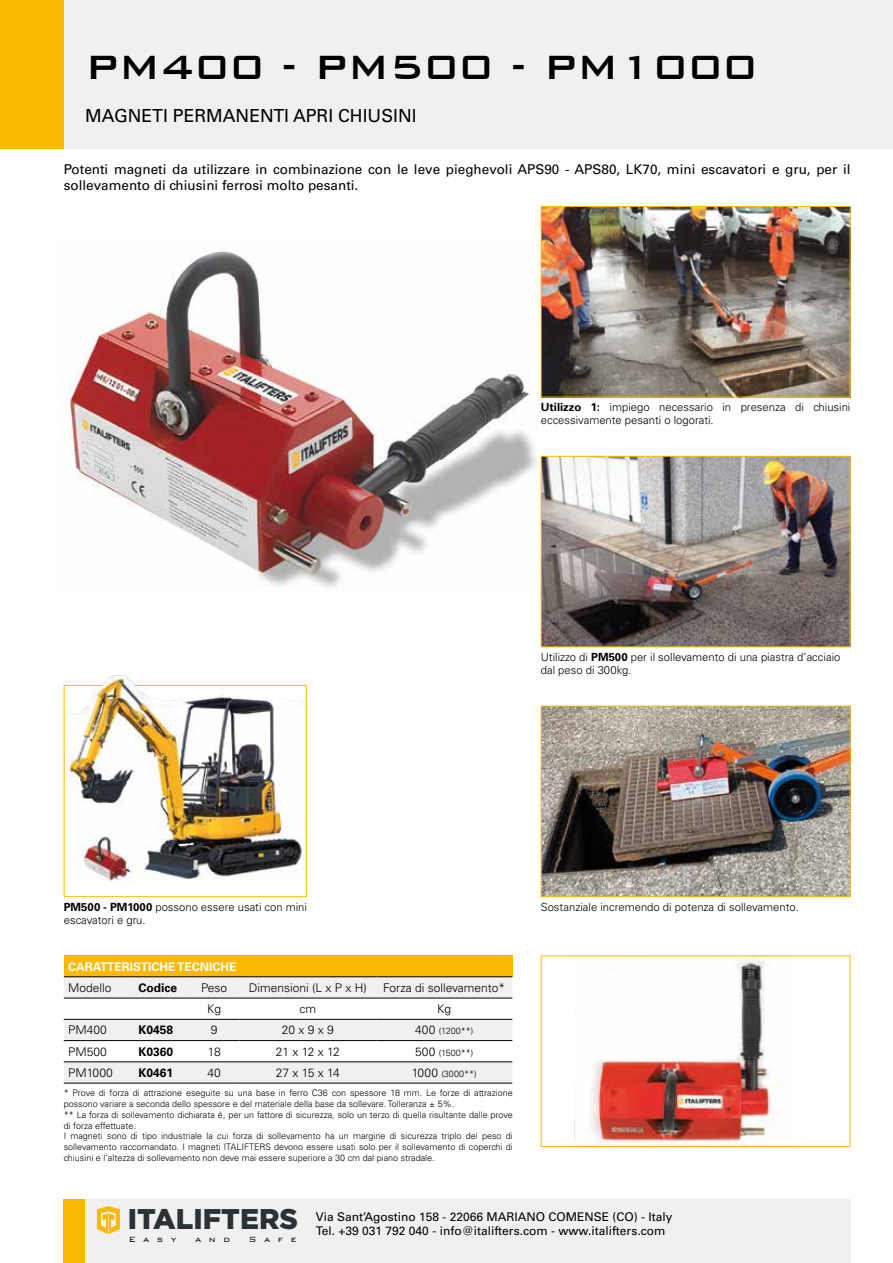
<style>
.page{position:relative;width:893px;height:1263px;background:#fff}
.page>*{position:absolute;margin:0;border:0;box-sizing:border-box;transform-origin:0 0}
.t1{font:500 45px "Bank Gothic";color:#000}
.t2{font:900 28.5px "Gotham";color:#2a3236}
.t3{font:18px "Univers LT Std";color:#000}
.t4{font:13.5px/16.2px "Univers LT Std";color:#000}
.t5{font:12px/14.4px "Univers LT Std";color:#000}
.t6{font:300 12px "Univers LT Std";color:#000}
.t7{font:700 12px "Univers LT Std";color:#fff}
.t8{font:700 12px "Univers LT Std";color:#000}
.t9{font:300 12px "Bank Gothic";color:#000}
.t10{font:300 11.25px/13.5px "Univers LT Std";color:#000}
.t11{font:300 10.05px "Bank Gothic";letter-spacing:.74em;color:#000}
.t12{font:300 9px/10.8px "Univers LT Std";color:#000}
.t13{font:8.85px "Avenir Next";color:#2a3236}
.s1{font-weight:700}
.s2{font-size:12px}
</style>
<div class="page">
<div style="left:0;top:0;width:893px;height:149px;background:#f0f0f0"></div>
<div style="left:0;top:0;width:64px;height:149px;background:#fbba00"></div>
<img style="left:61px;top:251px;width:476px;height:337px">
<img style="left:543px;top:458px;width:305px;height:187px">
<div style="left:541px;top:456px;width:309px;height:191px;border:1px solid #fbba00"></div>
<img style="left:543px;top:708px;width:305px;height:187px">
<div style="left:541px;top:706px;width:309px;height:191px;border:1px solid #fbba00"></div>
<img style="left:543px;top:208px;width:305px;height:187px">
<div style="left:541px;top:206px;width:309px;height:191px;border:1px solid #fbba00"></div>
<div style="left:64px;top:685px;width:243px;height:212px;border:1px solid #fbba00"></div>
<img style="left:590px;top:957px;width:191px;height:188px">
<div style="left:541px;top:955px;width:309px;height:192px;border:1px solid #fbba00"></div>
<img style="left:67px;top:675px;width:237px;height:206px">
<div style="left:85px;top:1199px;width:765px;height:64px;background:#f0f0f0"></div>
<div style="left:64px;top:1199px;width:21px;height:64px;background:#fbba00"></div>
<svg style="left:97px;top:1206px;width:23px;height:28px"></svg>
<div style="left:64px;top:955px;width:448px;height:22px;background:#fbba00"></div>
<svg style="left:64px;top:977px;width:448px;height:106px;fill:#f0f0f0"></svg>
<hr style="left:64px;top:1019px;width:70px;height:1px;background:#000">
<hr style="left:134px;top:1019px;width:55px;height:1px;background:#000">
<hr style="left:189px;top:1019px;width:50px;height:1px;background:#000">
<hr style="left:239px;top:1019px;width:137px;height:1px;background:#000">
<hr style="left:376px;top:1019px;width:136px;height:1px;background:#000">
<hr style="left:64px;top:1040px;width:70px;height:1px;background:#000">
<hr style="left:134px;top:1040px;width:55px;height:1px;background:#000">
<hr style="left:189px;top:1040px;width:50px;height:1px;background:#000">
<hr style="left:239px;top:1040px;width:137px;height:1px;background:#000">
<hr style="left:376px;top:1040px;width:136px;height:1px;background:#000">
<hr style="left:64px;top:1061px;width:70px;height:1px;background:#000">
<hr style="left:134px;top:1061px;width:55px;height:1px;background:#000">
<hr style="left:189px;top:1061px;width:50px;height:1px;background:#000">
<hr style="left:239px;top:1061px;width:137px;height:1px;background:#000">
<hr style="left:376px;top:1061px;width:136px;height:1px;background:#000">
<hr style="left:64px;top:1083px;width:70px;height:1px;background:#000">
<hr style="left:134px;top:1083px;width:55px;height:1px;background:#000">
<hr style="left:189px;top:1083px;width:50px;height:1px;background:#000">
<hr style="left:239px;top:1083px;width:137px;height:1px;background:#000">
<hr style="left:376px;top:1083px;width:136px;height:1px;background:#000">
<hr style="left:64px;top:976px;width:70px;height:1px;background:#000">
<hr style="left:134px;top:976px;width:55px;height:1px;background:#000">
<hr style="left:189px;top:976px;width:50px;height:1px;background:#000">
<hr style="left:239px;top:976px;width:137px;height:1px;background:#000">
<hr style="left:376px;top:976px;width:136px;height:1px;background:#000">
<hr style="left:64px;top:998px;width:70px;height:1px;background:#000">
<hr style="left:134px;top:998px;width:55px;height:1px;background:#000">
<hr style="left:189px;top:998px;width:50px;height:1px;background:#000">
<hr style="left:239px;top:998px;width:137px;height:1px;background:#000">
<hr style="left:376px;top:998px;width:136px;height:1px;background:#000">
<h1 class="t1" style="left:85px;top:32px;width:674px">PM400 - PM500 - PM1000</h1>
<h3 class="t3" style="left:85px;top:105px;width:333px">MAGNETI PERMANENTI APRI CHIUSINI</h3>
<h3 class="t4" style="left:64px;top:161px;width:788px">Potenti magneti da utilizzare in combinazione con le leve pieghevoli APS90 - APS80, LK70, mini escavatori e gru, per il sollevamento di chiusini ferrosi molto pesanti.</h3>
<p class="t10" style="left:541px;top:400px;width:311px"><span class="s1">Utilizzo 1:</span> impiego necessario in presenza di chiusini eccessivamente pesanti o logorati.</p>
<p class="t10" style="left:541px;top:650px;width:301px">Utilizzo di <span class="s1">PM500</span> per il sollevamento di una piastra d’acciaio dal peso di 300kg.</p>
<p class="t10" style="left:64px;top:900px;width:245px"><span class="s1">PM500 - PM1000</span> possono essere usati con mini</p>
<p class="t10" style="left:541px;top:900px;width:259px">Sostanziale incremendo di potenza di sollevamento.</p>
<p class="t10" style="left:64px;top:914px;width:83px">escavatori e gru.</p>
<h3 class="t7" style="left:68px;top:959px;width:170px">CARATTERISTICHE TECNICHE</h3>
<h3 class="t6" style="left:68px;top:980px;width:45px">Modello</h3>
<h3 class="t8" style="left:138px;top:980px;width:40px">Codice</h3>
<h3 class="t6" style="left:201px;top:980px;width:28px">Peso</h3>
<h3 class="t6" style="left:249px;top:980px;width:120px">Dimensioni (L x P x H)</h3>
<h3 class="t6" style="left:383px;top:980px;width:123px">Forza di sollevamento*</h3>
<h3 class="t6" style="left:207px;top:1001px;width:16px">Kg</h3>
<h3 class="t6" style="left:299px;top:1001px;width:18px">cm</h3>
<h3 class="t6" style="left:437px;top:1001px;width:16px">Kg</h3>
<h3 class="t6" style="left:68px;top:1023px;width:40px">PM400</h3>
<h3 class="t8" style="left:138px;top:1023px;width:36px">K0458</h3>
<h3 class="t6" style="left:211px;top:1023px;width:8px">9</h3>
<h3 class="t6" style="left:282px;top:1023px;width:54px">20 x 9 x 9</h3>
<p class="t12" style="left:415px;top:1026px;width:60px"><span class="s2">400</span> (1200**)</p>
<h3 class="t6" style="left:68px;top:1044px;width:40px">PM500</h3>
<h3 class="t8" style="left:138px;top:1044px;width:36px">K0360</h3>
<h3 class="t6" style="left:208px;top:1044px;width:14px">18</h3>
<h3 class="t6" style="left:276px;top:1044px;width:66px">21 x 12 x 12</h3>
<p class="t12" style="left:415px;top:1047px;width:60px"><span class="s2">500</span> (1500**)</p>
<h3 class="t6" style="left:68px;top:1065px;width:46px">PM1000</h3>
<h3 class="t8" style="left:138px;top:1065px;width:36px">K0461</h3>
<h3 class="t6" style="left:208px;top:1065px;width:15px">40</h3>
<h3 class="t6" style="left:276px;top:1065px;width:66px">27 x 15 x 14</h3>
<p class="t12" style="left:64px;top:1064px;width:450px;line-height:19.4px;text-indent:348px"><span class="s2">1000</span> (3000**)<br>* Prove di forza di attrazione eseguite su una base in ferro C36 con spessore 18 mm. Le forze di attrazione</p>
<p class="t12" style="left:64px;top:1098px;width:450px">possono variare a seconda dello spessore e del materiale della base da sollevare. Tolleranza ± 5%.<br>** La forza di sollevamento dichiarata è, per un fattore di sicurezza, solo un terzo di quella risultante dalle prove di forza effettuate.<br>I magneti sono di tipo industriale la cui forza di sollevamento ha un margine di sicurezza triplo del peso di sollevamento raccomandato. I magneti ITALIFTERS devono essere usati solo per il sollevamento di coperchi di chiusini e l’altezza di sollevamento non deve mai essere superiore a 30 cm dal piano stradale.</p>
<h2 class="t2" style="left:128px;top:1203px;width:172px">ITALIFTERS</h2>
<p class="t11" style="left:129px;top:1232px;width:49px">Easy</p>
<p class="t11" style="left:195px;top:1232px;width:37px">and</p>
<p class="t11" style="left:249px;top:1232px;width:49px">Safe</p>
<p class="t13" style="left:248px;top:1231px;width:52px">Cover Lifters</p>
<h3 class="t9" style="left:418px;top:1201px;width:123px">www.italifters.com</h3>
<h3 class="t5" style="left:316px;top:1209px;width:358px">Via Sant’Agostino 158 - 22066 MARIANO COMENSE (CO) - Italy<br>Tel. +39 031 792 040 - info@italifters.com - www.italifters.com</h3>
</div>
